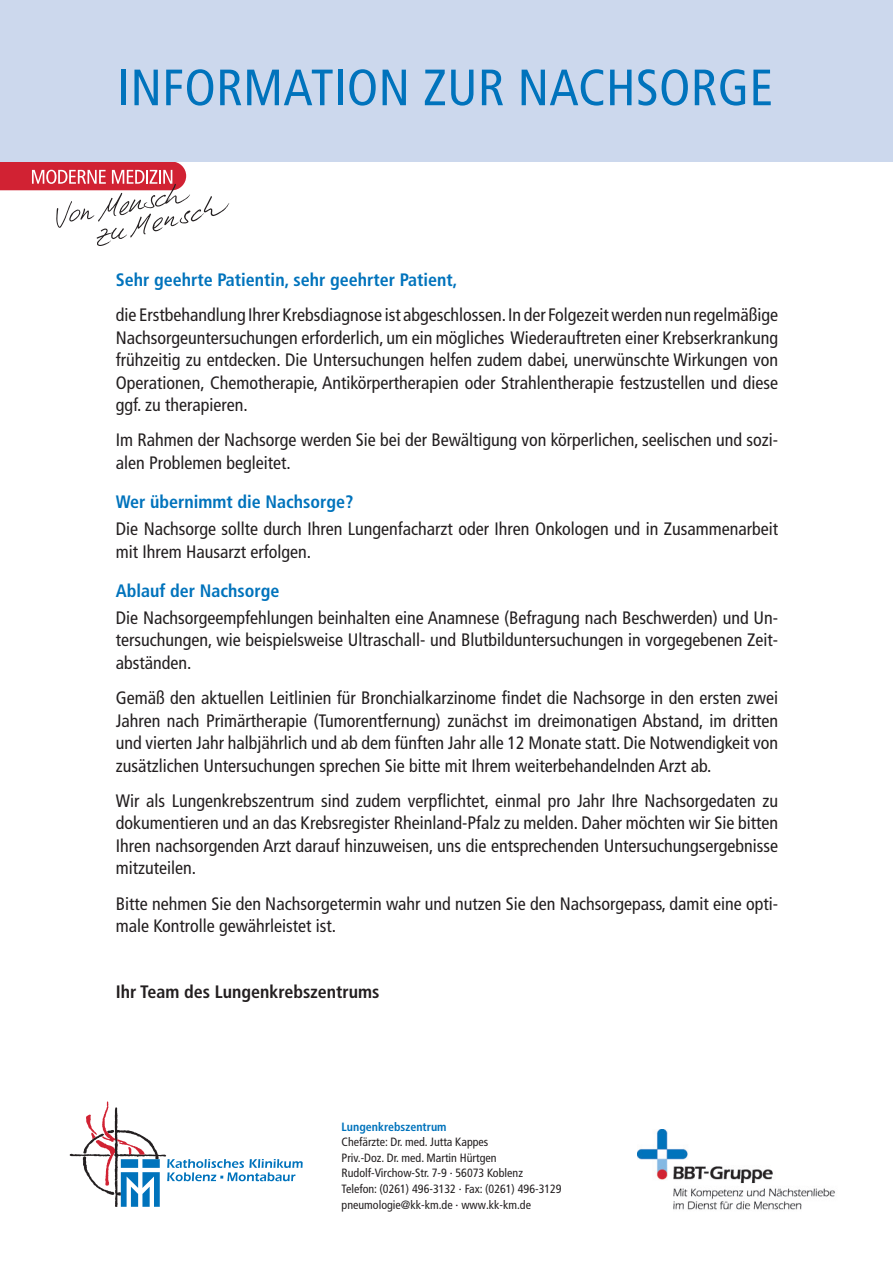
<style>
.page{position:relative;width:893px;height:1263px;background:#fff}
.page>*{position:absolute;margin:0;border:0;box-sizing:border-box;transform-origin:0 0}
.t1{font:condensed 51px "Frutiger LT Pro";letter-spacing:.01em;color:#0073bc}
.t2{font:condensed 18px/22.5px "Frutiger LT Pro";color:#231f20;text-align:justify}
.t3{font:700 condensed 18px "Frutiger LT Pro";color:#0073bc}
.t4{font:700 condensed 18px "Frutiger LT Pro";color:#231f20}
.t5{font:condensed 12px/15.6px "Frutiger LT Pro";color:#231f20}
.t6{font:700 condensed 12px "Frutiger LT Pro";color:#0073bc}
</style>
<div class="page">
<svg style="left:0;top:162px;width:229px;height:84px"></svg>
<div style="left:0;top:0;width:893px;height:162px;background:#ccd8ed"></div>
<svg style="left:70px;top:1101px;width:233px;height:106px"></svg>
<img style="left:638px;top:1129px;width:197px;height:81px">
<p class="t1" style="left:118px;top:58px;width:657px">INFORMATION ZUR NACHSORGE</p>
<p class="t3" style="left:116px;top:269px;width:343px">Sehr geehrte Patientin, sehr geehrter Patient,</p>
<p class="t2" style="left:116px;top:304px;width:664px">die Erstbehandlung Ihrer Krebsdiagnose ist abgeschlossen. In der Folgezeit werden nun regelmäßige Nachsorgeuntersuchungen erforderlich, um ein mögliches Wiederauftreten einer Krebserkrankung frühzeitig zu entdecken. Die Untersuchungen helfen zudem dabei, unerwünschte Wirkungen von Operationen, Chemotherapie, Antikörpertherapien oder Strahlentherapie festzustellen und diese ggf. zu therapieren.</p>
<p class="t2" style="left:116px;top:429px;width:664px">Im Rahmen der Nachsorge werden Sie bei der Bewältigung von körperlichen, seelischen und sozi&shy;alen Problemen begleitet.</p>
<p class="t3" style="left:116px;top:491px;width:239px">Wer übernimmt die Nachsorge?</p>
<p class="t2" style="left:116px;top:518px;width:664px">Die Nachsorge sollte durch Ihren Lungenfacharzt oder Ihren Onkologen und in Zusammenarbeit mit Ihrem Hausarzt erfolgen.</p>
<p class="t3" style="left:116px;top:580px;width:165px">Ablauf der Nachsorge</p>
<p class="t2" style="left:116px;top:606px;width:664px">Die Nachsorgeempfehlungen beinhalten eine Anamnese (Befragung nach Beschwerden) und Un&shy;tersuchungen, wie beispielsweise Ultraschall- und Blutbilduntersuchungen in vorgegebenen Zeit&shy;abständen.</p>
<p class="t2" style="left:116px;top:687px;width:664px">Gemäß den aktuellen Leitlinien für Bronchialkarzinome findet die Nachsorge in den ersten zwei Jahren nach Primärtherapie (Tumorentfernung) zunächst im dreimonatigen Abstand, im dritten und vierten Jahr halbjährlich und ab dem fünften Jahr alle 12 Monate statt. Die Notwendigkeit von zusätzlichen Untersuchungen sprechen Sie bitte mit Ihrem weiterbehandelnden Arzt ab.</p>
<p class="t2" style="left:116px;top:789px;width:664px">Wir als Lungenkrebszentrum sind zudem verpflichtet, einmal pro Jahr Ihre Nachsorgedaten zu dokumentieren und an das Krebsregister Rheinland-Pfalz zu melden. Daher möchten wir Sie bitten Ihren nachsorgenden Arzt darauf hinzuweisen, uns die entsprechenden Untersuchungsergebnisse mitzuteilen.</p>
<p class="t2" style="left:116px;top:892px;width:664px">Bitte nehmen Sie den Nachsorgetermin wahr und nutzen Sie den Nachsorgepass, damit eine opti&shy;male Kontrolle gewährleistet ist.</p>
<p class="t4" style="left:116px;top:981px;width:265px">Ihr Team des Lungenkrebszentrums</p>
<p class="t6" style="left:342px;top:1119px;width:107px">Lungenkrebszentrum</p>
<p class="t5" style="left:342px;top:1134px;width:157px">Chefärzte: Dr. med. Jutta Kappes<br>Priv.-Doz. Dr. med. Martin Hürtgen</p>
<p class="t5" style="left:342px;top:1165px;width:183px">Rudolf-Virchow-Str. 7-9 · 56073 Koblenz</p>
<p class="t5" style="left:342px;top:1181px;width:222px">Telefon: (0261) 496-3132 · Fax: (0261) 496-3129</p>
<p class="t5" style="left:342px;top:1197px;width:191px">pneumologie@kk-km.de · www.kk-km.de</p>
</div>
